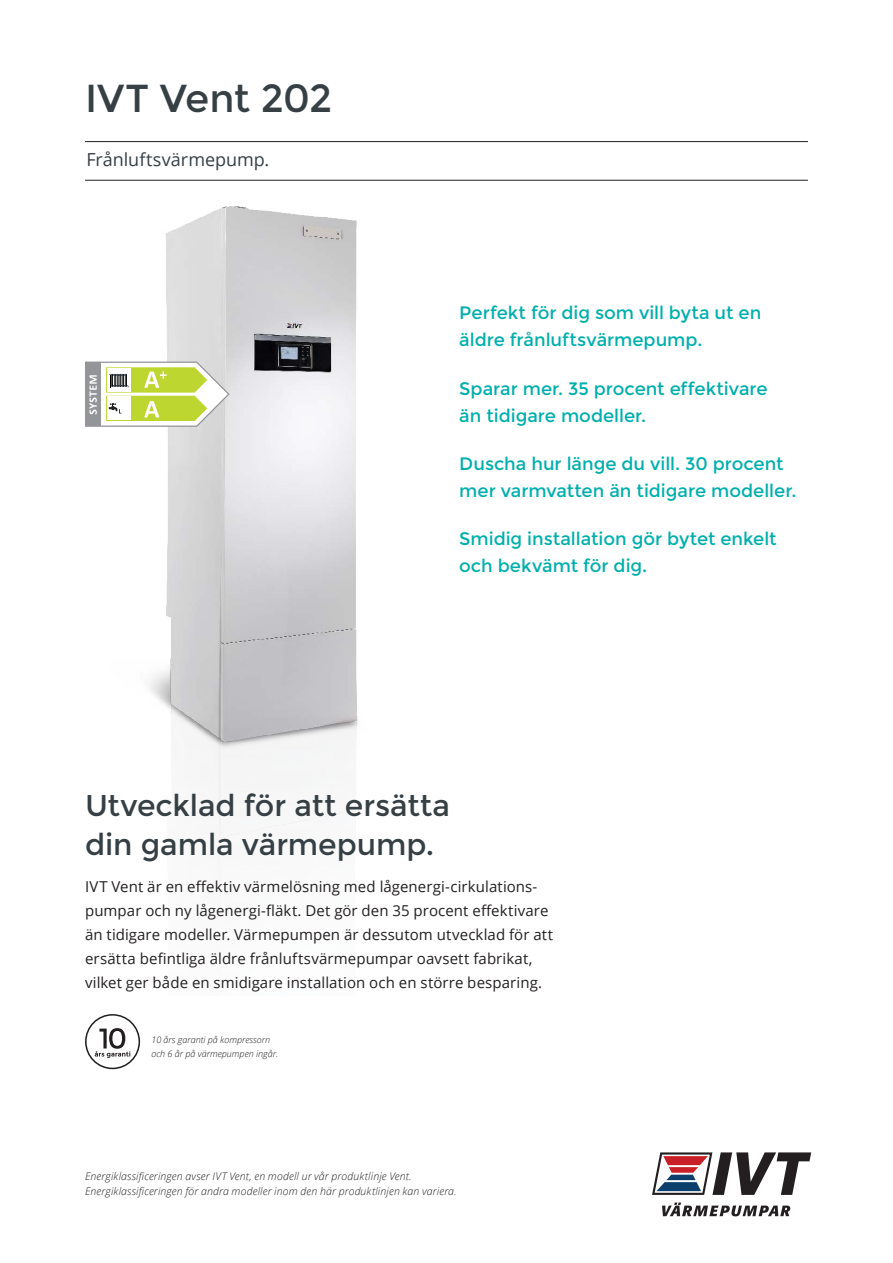
<style>
.page{position:relative;width:893px;height:1263px;background:#fff}
.page>*{position:absolute;margin:0;border:0;box-sizing:border-box;transform-origin:0 0}
.t1{font:39px "Montserrat";letter-spacing:-.01em;color:#353f44}
.t2{font:30px/39px "Montserrat";letter-spacing:-.005em;color:#353f44}
.t3{font:18px/27px "Montserrat";color:#00afad}
.t4{font:18px "Open Sans";letter-spacing:-.005em;color:#353f44}
.t5{font:15px/24px "Open Sans";letter-spacing:.005em;color:#231f20}
.t6{font:italic 300 10.5px/15px "Open Sans";letter-spacing:.015em;color:#231f20}
.t7{font:italic 300 9px/13.5px "Open Sans";color:#231f20}
</style>
<div class="page">
<img style="left:103px;top:207px;width:255px;height:659px">
<svg style="left:85px;top:362px;width:145px;height:65px"></svg>
<svg style="left:85px;top:1014px;width:55px;height:55px"></svg>
<hr style="left:85px;top:141px;width:723px;height:1px;background:#231f20">
<hr style="left:85px;top:180px;width:723px;height:1px;background:#231f20">
<svg style="left:652px;top:1152px;width:159px;height:43px"></svg>
<svg style="left:662px;top:1202px;width:128px;height:14px"></svg>
<h1 class="t1" style="left:85px;top:76px;width:249px">IVT Vent 202</h1>
<p class="t4" style="left:86px;top:147px;width:184px">Frånluftsvärmepump.</p>
<p class="t3" style="left:459px;top:300px;width:304px">Perfekt för dig som vill byta ut en äldre frånluftsvärmepump.</p>
<p class="t3" style="left:459px;top:375px;width:310px">Sparar mer. 35 procent effektivare än tidigare modeller.</p>
<p class="t3" style="left:459px;top:450px;width:339px">Duscha hur länge du vill. 30 procent mer varmvatten än tidigare modeller.</p>
<p class="t3" style="left:459px;top:525px;width:319px">Smidig installation gör bytet enkelt och bekvämt för dig.</p>
<h2 class="t2" style="left:85px;top:786px;width:366px">Utvecklad för att ersätta din gamla värmepump.</h2>
<p class="t5" style="left:85px;top:874px;width:470px">IVT Vent är en effektiv värmelösning med lågenergi-cirkulations&shy;pumpar och ny lågenergi-fläkt. Det gör den 35 procent effektivare än tidigare modeller. Värmepumpen är dessutom utvecklad för att ersätta befintliga äldre frånluftsvärmepumpar oavsett fabrikat, vilket ger både en smidigare installation och en större besparing.</p>
<p class="t7" style="left:151px;top:1033px;width:128px">10 års garanti på kompressorn och 6 år på värmepumpen ingår.</p>
<p class="t6" style="left:85px;top:1168px;width:373px">Energiklassificeringen avser IVT Vent, en modell ur vår produktlinje Vent.<br>Energiklassificeringen för andra modeller inom den här produktlinjen kan variera.</p>
</div>
